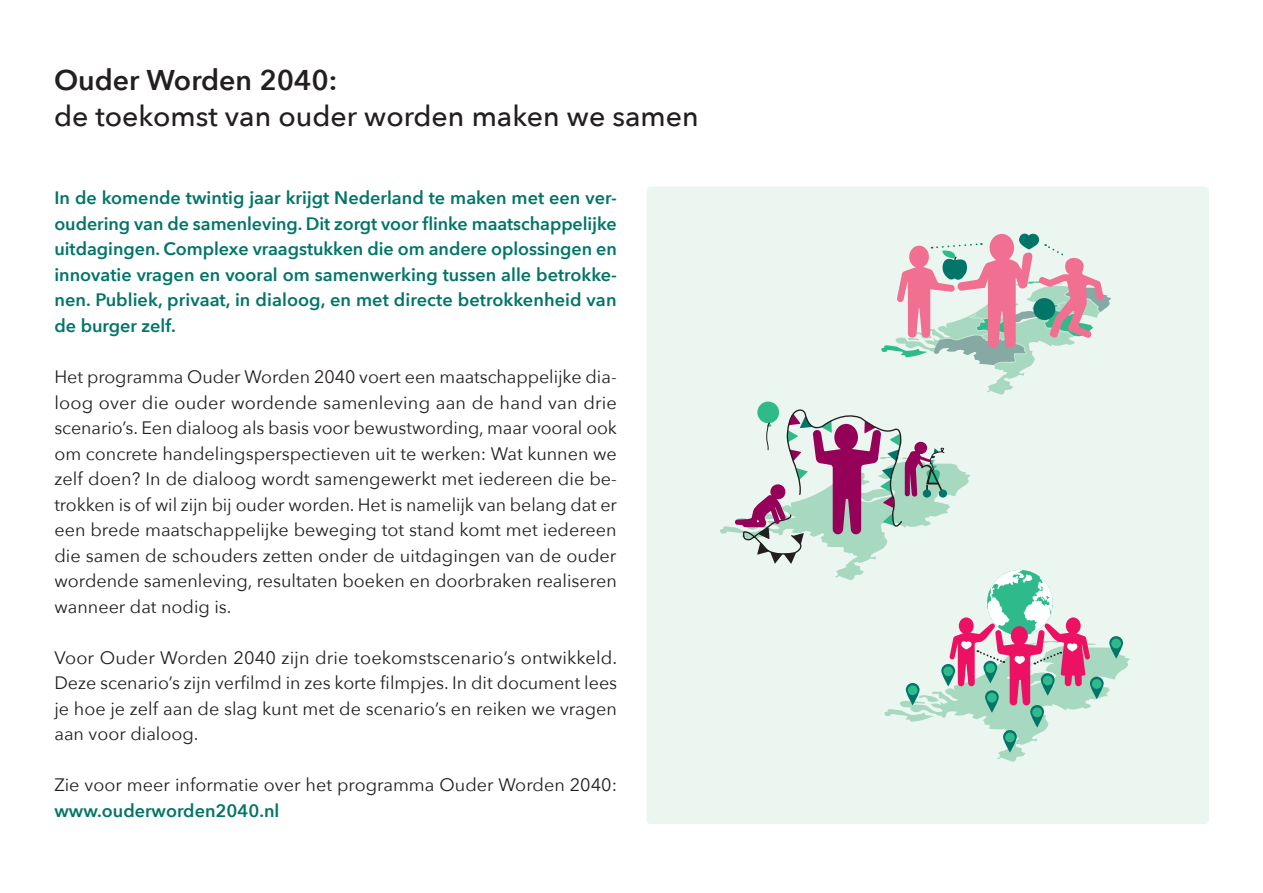
<style>
.page{position:relative;width:1263px;height:893px;background:#fff}
.page>*{position:absolute;margin:0;border:0;box-sizing:border-box;transform-origin:0 0}
.Titel{font:500 28.5px "Avenir Next";color:#231f20}
.Titel-2{font:600 28.5px "Avenir Next";color:#231f20}
.Bodytekst{font:18px/25.5px "Avenir Next";color:#231f20;text-align:justify}
.Bodytekst-2{font:600 18px/25.5px "Avenir Next";letter-spacing:.005em;color:#017568;text-align:justify}
.s1{font-weight:600;color:#017568}
</style>
<div class="page">
<div style="left:647px;top:186px;width:562px;height:638px;background:#ecf6f1;border-radius:4px"></div>
<svg style="left:881px;top:234px;width:230px;height:161px"></svg>
<svg style="left:720px;top:402px;width:410px;height:360px"></svg>
<svg style="left:1109px;top:636px;width:14px;height:23px"></svg>
<div style="left:1111px;top:639px;width:10px;height:9px;background:#2fba8c;border-radius:50%"></div>
<svg style="left:1090px;top:677px;width:14px;height:22px"></svg>
<div style="left:1092px;top:679px;width:10px;height:10px;background:#2fba8c;border-radius:50%"></div>
<svg style="left:906px;top:683px;width:13px;height:22px"></svg>
<div style="left:908px;top:685px;width:9px;height:10px;background:#2fba8c;border-radius:50%"></div>
<svg style="left:941px;top:664px;width:14px;height:22px"></svg>
<div style="left:943px;top:666px;width:10px;height:10px;background:#2fba8c;border-radius:50%"></div>
<svg style="left:983px;top:661px;width:14px;height:22px"></svg>
<div style="left:985px;top:663px;width:10px;height:10px;background:#2fba8c;border-radius:50%"></div>
<svg style="left:985px;top:690px;width:14px;height:23px"></svg>
<div style="left:987px;top:693px;width:10px;height:9px;background:#2fba8c;border-radius:50%"></div>
<svg style="left:1041px;top:673px;width:13px;height:23px"></svg>
<div style="left:1043px;top:676px;width:9px;height:9px;background:#2fba8c;border-radius:50%"></div>
<svg style="left:1030px;top:705px;width:14px;height:22px"></svg>
<div style="left:1032px;top:707px;width:10px;height:10px;background:#2fba8c;border-radius:50%"></div>
<svg style="left:1003px;top:730px;width:14px;height:22px"></svg>
<div style="left:1005px;top:732px;width:10px;height:10px;background:#2fba8c;border-radius:50%"></div>
<p class="Titel-2" style="left:54px;top:56px;width:285px">Ouder Worden 2040:</p>
<p class="Titel" style="left:54px;top:92px;width:646px">de toekomst van ouder worden maken we samen</p>
<p class="Bodytekst-2" style="left:54px;top:185px;width:564px">In de komende twintig jaar krijgt Nederland te maken met een ver&shy;oudering van de samenleving. Dit zorgt voor flinke maatschappelijke uitdagingen. Complexe vraagstukken die om andere oplossingen en innovatie vragen en vooral om samenwerking tussen alle betrokke&shy;nen. Publiek, privaat, in dialoog, en met directe betrokkenheid van de burger zelf.</p>
<p class="Bodytekst" style="left:54px;top:363px;width:564px">Het programma Ouder Worden 2040 voert een maatschappelijke dia&shy;loog over die ouder wordende samenleving aan de hand van drie scenario’s. Een dialoog als basis voor bewustwording, maar vooral ook om concrete handelingsperspectieven uit te werken: Wat kunnen we zelf doen? In de dialoog wordt samengewerkt met iedereen die be&shy;trokken is of wil zijn bij ouder worden. Het is namelijk van belang dat er een brede maatschappelijke beweging tot stand komt met iedereen die samen de schouders zetten onder de uitdagingen van de ouder wordende samenleving, resultaten boeken en doorbraken realiseren wanneer dat nodig is.</p>
<p class="Bodytekst" style="left:54px;top:644px;width:564px">Voor Ouder Worden 2040 zijn drie toekomstscenario’s ontwikkeld.<br>Deze scenario’s zijn verfilmd in zes korte filmpjes. In dit document lees je hoe je zelf aan de slag kunt met de scenario’s en reiken we vragen aan voor dialoog.</p>
<p class="Bodytekst" style="left:54px;top:771px;width:564px">Zie voor meer informatie over het programma Ouder Worden 2040: <span class="s1">www.ouderworden2040.nl</span></p>
</div>
